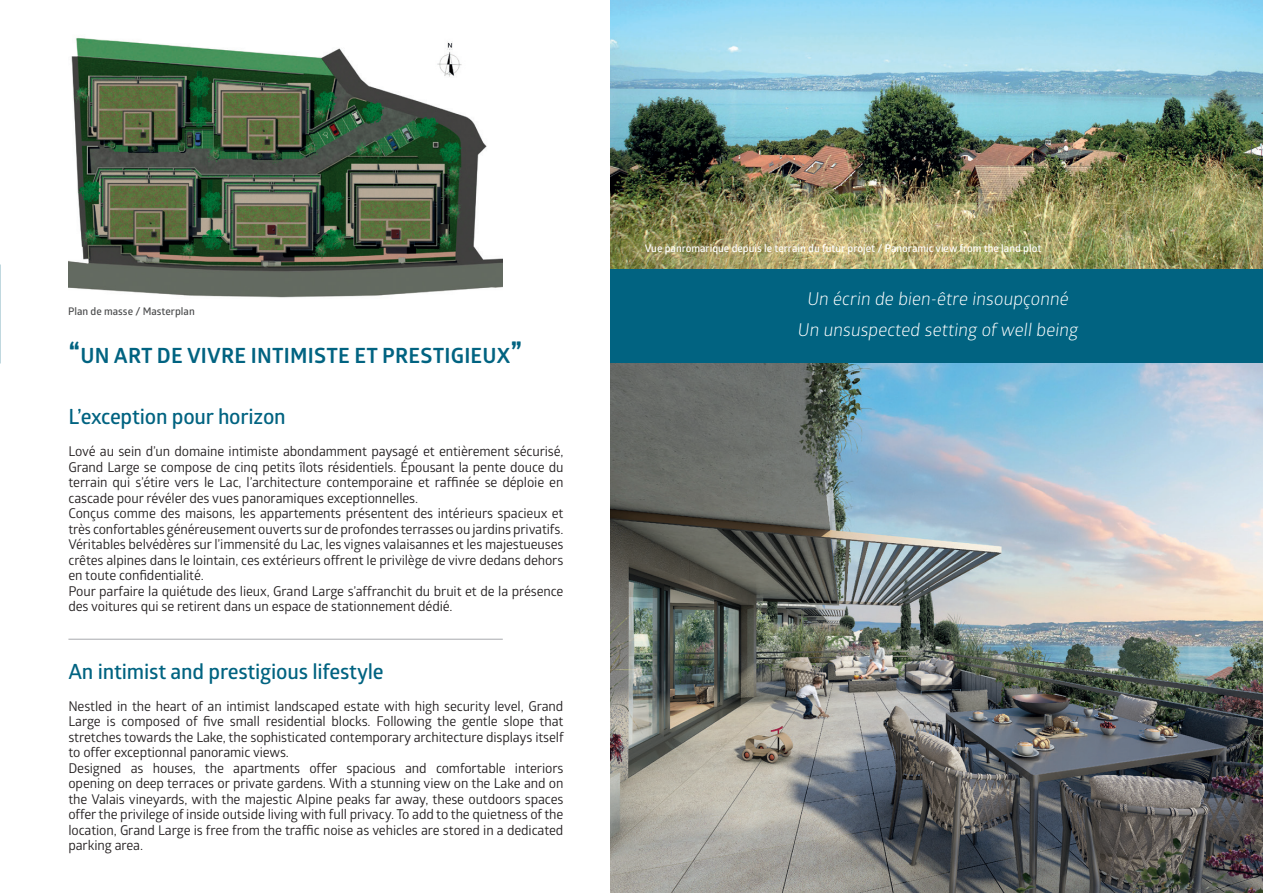
<style>
.page{position:relative;width:1263px;height:893px;background:#fff}
.page>*{position:absolute;margin:0;border:0;box-sizing:border-box;transform-origin:0 0}
.t1{font:600 21px "Glober";letter-spacing:-.01em;color:#016381}
.t2{font:700 21px "Glober";letter-spacing:.01em;color:#016381}
.t3{font:17.7px/31.2px "Glober";color:#fff;text-align:center}
.t4{font:13.5px/15.6px "Glober";letter-spacing:-.01em;color:#231f20}
.t5{font:600 10.5px "Glober";color:#fff}
.t6{font:600 10.5px "Glober";color:#4b4c4d}
.s1{font-size:30px}
</style>
<div class="page">
<div style="left:610px;top:0;width:653px;height:363px;background:#016381"></div>
<img style="left:610px;top:0;width:653px;height:269px">
<img style="left:68px;top:37px;width:434px;height:261px">
<img style="left:610px;top:363px;width:653px;height:530px">
<hr style="left:68px;top:639px;width:435px;height:1px;background:#a8a9ad">
<p class="t6" style="left:68px;top:304px;width:128px">Plan de masse / Masterplan</p>
<h1 class="t2" style="left:68px;top:341px;width:455px"><span class="s1">“</span>UN ART DE VIVRE INTIMISTE ET PRESTIGIEUX<span class="s1">”</span></h1>
<h1 class="t1" style="left:68px;top:402px;width:219px">L’exception pour horizon</h1>
<p class="t4" style="left:68px;top:443px;width:496px">Lové au sein d’un domaine intimiste abondamment paysagé et entièrement sécurisé, Grand Large se compose de cinq petits îlots résidentiels. Épousant la pente douce du terrain qui s’étire vers le Lac, l’architecture contemporaine et raffinée se déploie en cascade pour révéler des vues panoramiques exceptionnelles.<br>Conçus comme des maisons, les appartements présentent des intérieurs spacieux et très confortables généreusement ouverts sur de profondes terrasses ou jardins privatifs.<br>Véritables belvédères sur l’immensité du Lac, les vignes valaisannes et les majestueuses crêtes alpines dans le lointain, ces extérieurs offrent le privilège de vivre dedans dehors en toute confidentialité.<br>Pour parfaire la quiétude des lieux, Grand Large s’affranchit du bruit et de la présence des voitures qui se retirent dans un espace de stationnement dédié.</p>
<h1 class="t1" style="left:68px;top:657px;width:317px">An intimist and prestigious lifestyle</h1>
<p class="t4" style="left:68px;top:698px;width:497px">Nestled in the heart of an intimist landscaped estate with high security level, Grand Large is composed of five small residential blocks. Following the gentle slope that stretches towards the Lake, the sophisticated contemporary architecture displays itself to offer exceptionnal panoramic views.<br>Designed as houses, the apartments offer spacious and comfortable interiors opening on deep terraces or private gardens. With a stunning view on the Lake and on the Valais vineyards, with the majestic Alpine peaks far away, these outdoors spaces offer the privilege of inside outside living with full privacy. To add to the quietness of the location, Grand Large is free from the traffic noise as vehicles are stored in a dedicated parking area.</p>
<p class="t5" style="left:645px;top:241px;width:398px">Vue panromarique depuis le terrain du futur projet / Panoramic view from the land plot</p>
<h2 class="t3" style="left:797px;top:282px;width:285px">Un écrin de bien-être insoupçonné<br>Un unsuspected setting ofwell being</h2>
</div>
